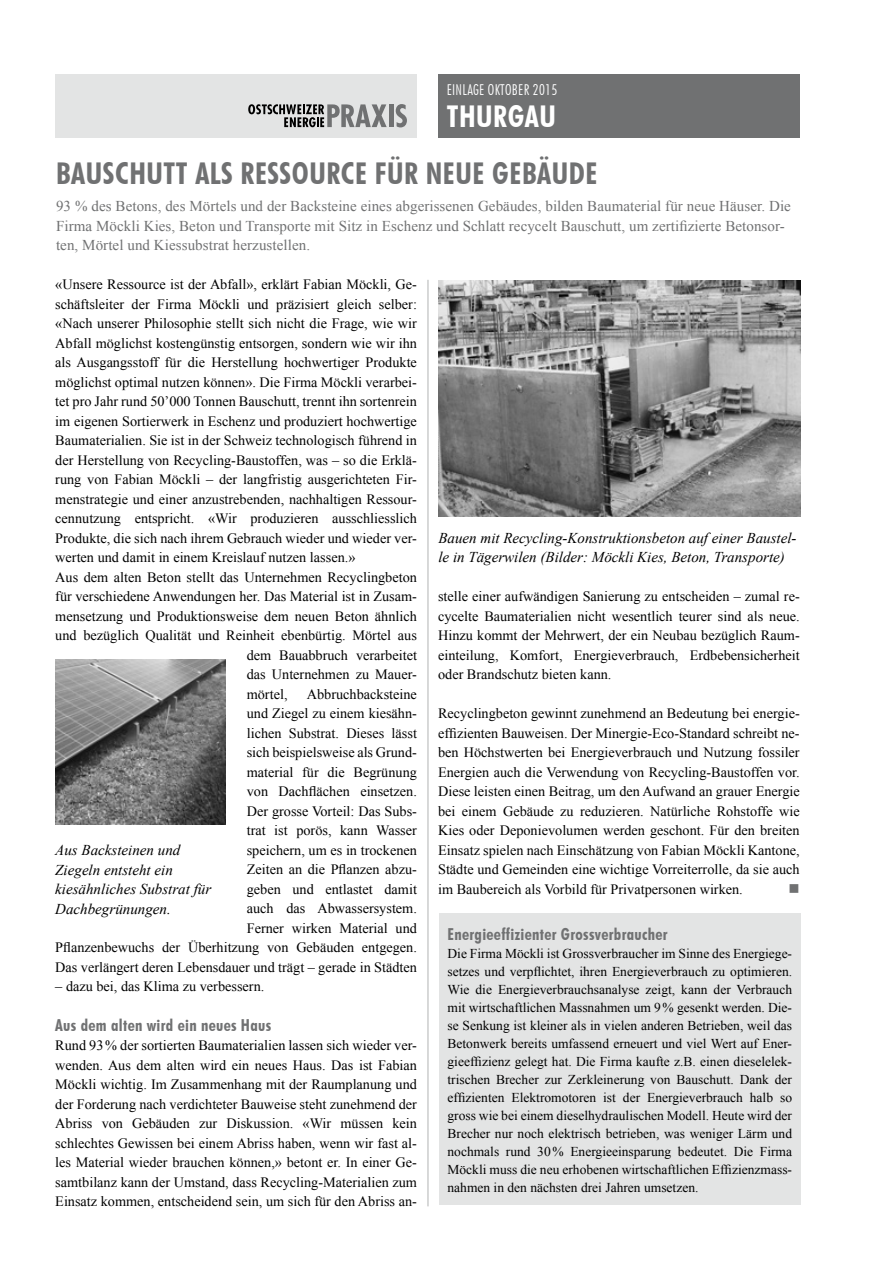
<style>
.page{position:relative;width:885px;height:1263px;background:#fff}
.page>*{position:absolute;margin:0;border:0;box-sizing:border-box;transform-origin:0 0}
.t1{font:700 condensed 30px "Futura BT";letter-spacing:.02em;color:#707172}
.t2{font:700 condensed 30px "Futura BT";letter-spacing:.02em;color:#fff}
.t3{font:700 condensed 16.5px "Futura BT";letter-spacing:.02em;color:#707172}
.t4{font:15px/19.5px "Times New Roman";letter-spacing:.005em;color:#707172}
.t5{font:italic 15px/19.5px "Times New Roman";color:#000}
.t6{font:300 condensed 15px "Futura BT";letter-spacing:.02em;color:#fff}
.t7{font:15px "Wingdings";color:#707172}
.t8{font:14.25px/19.5px "Times New Roman";color:#000;text-align:justify}
.t9{font:13.5px/18px "Times New Roman";color:#000;text-align:justify}
</style>
<div class="page">
<div style="left:439px;top:913px;width:361px;height:292px;background:#e3e4e4"></div>
<div style="left:438px;top:74px;width:361px;height:64px;background:#707172"></div>
<div style="left:55px;top:74px;width:362px;height:64px;background:#e3e4e4"></div>
<svg style="left:248px;top:104px;width:138px;height:23px"></svg>
<hr style="left:389px;top:104px;width:4px;height:23px;background:#707172">
<svg style="left:395px;top:104px;width:12px;height:23px"></svg>
<hr style="left:427px;top:280px;width:1px;height:926px;background:#b1b3b4">
<img style="left:439px;top:281px;width:361px;height:235px">
<img style="left:55px;top:659px;width:170px;height:165px">
<p class="t6" style="left:446px;top:81px;width:112px">EINLAGE OKTOBER 2015</p>
<h1 class="t2" style="left:446px;top:98px;width:111px">THURGAU</h1>
<h1 class="t1" style="left:56px;top:156px;width:543px">BAUSCHUTT ALS RESSOURCE FÜR NEUE GEBÄUDE</h1>
<p class="t4" style="left:56px;top:196px;width:736px">93 % des Betons, des Mörtels und der Backsteine eines abgerissenen Gebäudes, bilden Baumaterial für neue Häuser. Die<br>Firma Möckli Kies, Beton und Transporte mit Sitz in Eschenz und Schlatt recycelt Bauschutt, um zertifizierte Betonsor&shy;ten, Mörtel und Kiessubstrat herzustellen.</p>
<p class="t8" style="left:55px;top:275px;width:363px">«Unsere Ressource ist der Abfall», erklärt Fabian Möckli, Ge-</p>
<p class="t8" style="left:55px;top:294px;width:363px">schäftsleiter der Firma Möckli und präzisiert gleich selber:</p>
<p class="t8" style="left:55px;top:314px;width:363px">«Nach unserer Philosophie stellt sich nicht die Frage, wie wir</p>
<p class="t8" style="left:55px;top:333px;width:363px">Abfall möglichst kostengünstig entsorgen, sondern wie wir ihn</p>
<p class="t8" style="left:55px;top:353px;width:363px">als Ausgangsstoff für die Herstellung hochwertiger Produkte</p>
<p class="t8" style="left:55px;top:372px;width:363px">möglichst optimal nutzen können». Die Firma Möckli verarbei-</p>
<p class="t8" style="left:55px;top:392px;width:363px">tet pro Jahr rund 50’000 Tonnen Bauschutt, trennt ihn sortenrein</p>
<p class="t8" style="left:55px;top:411px;width:363px">im eigenen Sortierwerk in Eschenz und produziert hochwertige</p>
<p class="t8" style="left:55px;top:431px;width:363px">Baumaterialien. Sie ist in der Schweiz technologisch führend in</p>
<p class="t8" style="left:55px;top:450px;width:363px">der Herstellung von Recycling-Baustoffen, was – so die Erklä-</p>
<p class="t8" style="left:55px;top:470px;width:363px">rung von Fabian Möckli – der langfristig ausgerichteten Fir-</p>
<p class="t8" style="left:55px;top:489px;width:363px">menstrategie und einer anzustrebenden, nachhaltigen Ressour-</p>
<p class="t8" style="left:55px;top:509px;width:363px">cennutzung entspricht. «Wir produzieren ausschliesslich</p>
<p class="t8" style="left:55px;top:528px;width:363px">Produkte, die sich nach ihrem Gebrauch wieder und wieder ver-</p>
<p class="t8" style="left:55px;top:548px;width:301px">werten und damit in einem Kreislauf nutzen lassen.»</p>
<p class="t8" style="left:55px;top:567px;width:363px">Aus dem alten Beton stellt das Unternehmen Recyclingbeton</p>
<p class="t8" style="left:55px;top:587px;width:363px">für verschiedene Anwendungen her. Das Material ist in Zusam-</p>
<p class="t8" style="left:55px;top:606px;width:363px">mensetzung und Produktionsweise dem neuen Beton ähnlich</p>
<p class="t8" style="left:55px;top:626px;width:363px">und bezüglich Qualität und Reinheit ebenbürtig. Mörtel aus</p>
<p class="t8" style="left:247px;top:645px;width:172px">dem Bauabbruch verarbeitet</p>
<p class="t8" style="left:247px;top:665px;width:172px">das Unternehmen zu Mauer-</p>
<p class="t8" style="left:247px;top:684px;width:42px">mörtel,</p>
<p class="t8" style="left:55px;top:684px;width:363px;text-align:right">Abbruchbacksteine<br>und Ziegel zu einem kiesähn-<br>lichen Substrat. Dieses lässt<br>sich beispielsweise als Grund-<br>material für die Begrünung<br>von Dachflächen einsetzen.<br>Der grosse Vorteil: Das Subs-<br>trat ist porös, kann Wasser<br>speichern, um es in trockenen<br>Zeiten an die Pflanzen abzu-<br>geben und entlastet damit<br>auch das Abwassersystem.<br>Ferner wirken Material und<br>Pflanzenbewuchs der Überhitzung von Gebäuden entgegen.<br>Das verlängert deren Lebensdauer und trägt – gerade in Städten</p>
<p class="t8" style="left:55px;top:976px;width:210px">– dazu bei, das Klima zu verbessern.</p>
<p class="t3" style="left:55px;top:1015px;width:217px">Aus dem alten wird ein neues Haus</p>
<p class="t8" style="left:55px;top:1035px;width:363px">Rund 93% der sortierten Baumaterialien lassen sich wieder ver&shy;wenden. Aus dem alten wird ein neues Haus. Das ist Fabian Möckli wichtig. Im Zusammenhang mit der Raumplanung und der Forderung nach verdichteter Bauweise steht zunehmend der Abriss von Gebäuden zur Diskussion. «Wir müssen kein schlechtes Gewissen bei einem Abriss haben, wenn wir fast al&shy;les Material wieder brauchen können,» betont er. In einer Ge&shy;samtbilanz kann der Umstand, dass Recycling-Materialien zum Einsatz kommen, entscheidend sein, um sich für den Abriss an-</p>
<p class="t5" style="left:55px;top:840px;width:157px">Aus Backsteinen und<br>Ziegeln entsteht ein kiesähnliches Substrat für<br>Dachbegrünungen.</p>
<p class="t5" style="left:438px;top:528px;width:359px">Bauen mit Recycling-Konstruktionsbeton auf einer Baustel&shy;le in Tägerwilen (Bilder: Möckli Kies, Beton, Transporte)</p>
<p class="t8" style="left:438px;top:587px;width:363px">stelle einer aufwändigen Sanierung zu entscheiden – zumal re&shy;cycelte Baumaterialien nicht wesentlich teurer sind als neue.<br>Hinzu kommt der Mehrwert, der ein Neubau bezüglich Raum&shy;einteilung, Komfort, Energieverbrauch, Erdbebensicherheit oder Brandschutz bieten kann.</p>
<p class="t8" style="left:438px;top:704px;width:363px">Recyclingbeton gewinnt zunehmend an Bedeutung bei energie&shy;effizienten Bauweisen. Der Minergie-Eco-Standard schreibt ne&shy;ben Höchstwerten bei Energieverbrauch und Nutzung fossiler Energien auch die Verwendung von Recycling-Baustoffen vor.<br>Diese leisten einen Beitrag, um den Aufwand an grauer Energie bei einem Gebäude zu reduzieren. Natürliche Rohstoffe wie Kies oder Deponievolumen werden geschont. Für den breiten Einsatz spielen nach Einschätzung von Fabian Möckli Kantone, Städte und Gemeinden eine wichtige Vorreiterrolle, da sie auch im Baubereich als Vorbild für Privatpersonen wirken.</p>
<p class="t7" style="left:788px;top:880px;width:13px">■</p>
<p class="t3" style="left:447px;top:924px;width:221px">Energieeffizienter Grossverbraucher</p>
<p class="t9" style="left:447px;top:944px;width:346px">Die Firma Möckli ist Grossverbraucher im Sinne des Energiege&shy;setzes und verpflichtet, ihren Energieverbrauch zu optimieren.<br>Wie die Energieverbrauchsanalyse zeigt, kann der Verbrauch mit wirtschaftlichen Massnahmen um 9% gesenkt werden. Die&shy;se Senkung ist kleiner als in vielen anderen Betrieben, weil das Betonwerk bereits umfassend erneuert und viel Wert auf Ener&shy;gieeffizienz gelegt hat. Die Firma kaufte z.B. einen dieselelek&shy;trischen Brecher zur Zerkleinerung von Bauschutt. Dank der effizienten Elektromotoren ist der Energieverbrauch halb so gross wie bei einem dieselhydraulischen Modell. Heute wird der Brecher nur noch elektrisch betrieben, was weniger Lärm und nochmals rund 30% Energieeinsparung bedeutet. Die Firma Möckli muss die neu erhobenen wirtschaftlichen Effizienzmass&shy;nahmen in den nächsten drei Jahren umsetzen.</p>
</div>
